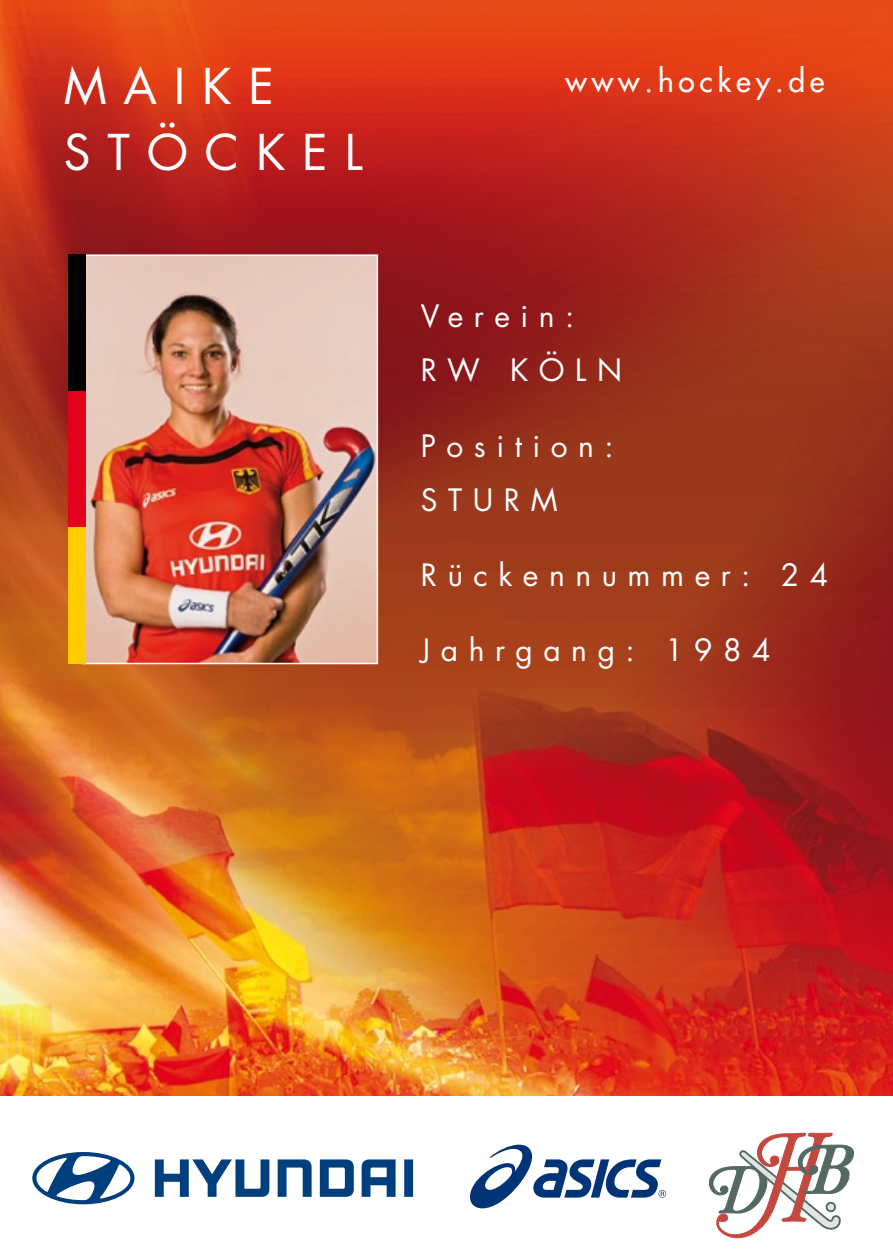
<style>
.page{position:relative;width:893px;height:1259px;background:#fff}
.page>*{position:absolute;margin:0;border:0;box-sizing:border-box;transform-origin:0 0}
.t1{font:48px/66px "Futura";letter-spacing:.35em;color:#fff}
.t2{font:30px/54px "Futura";letter-spacing:.35em;color:#fff}
.t3{font:30px "Futura";letter-spacing:.16em;color:#fff}
</style>
<div class="page">
<img style="left:0;top:0;width:893px;height:1095px">
<img style="left:85px;top:257px;width:290px;height:404px">
<div style="left:81px;top:254px;width:297px;height:410px;border:2px solid #fff"></div>
<div style="left:68px;top:254px;width:17px;height:137px;background:#000"></div>
<div style="left:68px;top:391px;width:17px;height:136px;background:#e2001a"></div>
<div style="left:68px;top:527px;width:17px;height:137px;background:#fc0"></div>
<svg style="left:470px;top:1144px;width:196px;height:64px"></svg>
<svg style="left:32px;top:1152px;width:102px;height:52px"></svg>
<svg style="left:155px;top:1159px;width:114px;height:37px"></svg>
<svg style="left:278px;top:1159px;width:34px;height:37px"></svg>
<svg style="left:320px;top:1159px;width:34px;height:37px"></svg>
<svg style="left:362px;top:1159px;width:34px;height:37px"></svg>
<svg style="left:404px;top:1159px;width:9px;height:37px"></svg>
<svg style="left:709px;top:1132px;width:145px;height:106px"></svg>
<div style="left:827px;top:1203px;width:8px;height:8px;background:#e3e4e5;border-radius:50%"></div>
<div style="left:826px;top:1202px;width:9px;height:9px;border:1px solid #546963;border-radius:50%"></div>
<h1 class="t1" style="left:64px;top:53px;width:300px">maike stöckel</h1>
<p class="t3" style="left:566px;top:61px;width:261px">www.hockey.de</p>
<p class="t2" style="left:421px;top:289px;width:203px">Verein: rw köln</p>
<p class="t2" style="left:421px;top:418px;width:194px">Position: sturm</p>
<p class="t2" style="left:421px;top:547px;width:409px">Rückennummer: 24</p>
<p class="t2" style="left:421px;top:622px;width:351px">Jahrgang: 1984</p>
</div>
